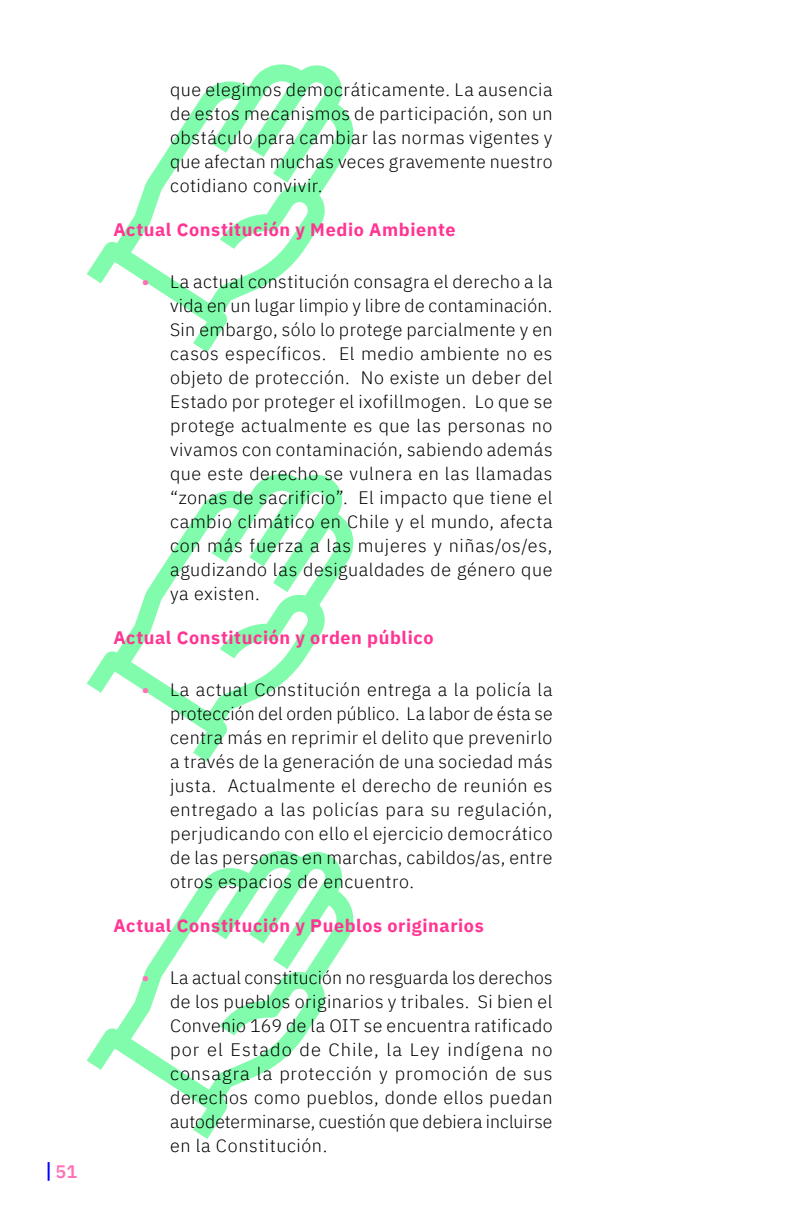
<style>
.page{position:relative;width:792px;height:1224px;background:#fff}
.page>*{position:absolute;margin:0;border:0;box-sizing:border-box;transform-origin:0 0}
.t1{font:300 18px/24px "IBM Plex Sans";letter-spacing:.025em;color:#000;text-align:justify}
.t2{font:700 18px "IBM Plex Sans";letter-spacing:.035em;color:#ff3493}
.t3{font:600 18px "IBM Plex Sans";color:#ff71b4}
.s1{font-weight:600;color:#ff71b4}
</style>
<div class="page">
<svg style="left:48px;top:1162px;width:2px;height:19px"></svg>
<svg style="left:87px;top:64px;width:267px;height:288px"></svg>
<svg style="left:87px;top:474px;width:267px;height:288px"></svg>
<svg style="left:87px;top:851px;width:267px;height:288px"></svg>
<p class="t3" style="left:56px;top:1158px;width:23px">51</p>
<p class="t1" style="left:170px;top:76px;width:384px">que elegimos democráticamente. La ausencia de estos mecanismos de participación, son un obstáculo para cambiar las normas vigentes y que afectan muchas veces gravemente nuestro cotidiano convivir.</p>
<p class="t2" style="left:113px;top:215px;width:344px">Actual Constitución y Medio Ambiente</p>
<p class="t1" style="left:170px;top:268px;width:384px;text-indent:-28px"><span class="s1">•</span> La actual constitución consagra el derecho a la vida en un lugar limpio y libre de contaminación.<br>Sin embargo, sólo lo protege parcialmente y en casos específicos. El medio ambiente no es objeto de protección. No existe un deber del Estado por proteger el ixofillmogen. Lo que se protege actualmente es que las personas no vivamos con contaminación, sabiendo además que este derecho se vulnera en las llamadas “zonas de sacrificio”. El impacto que tiene el cambio climático en Chile y el mundo, afecta con más fuerza a las mujeres y niñas/os/es, agudizando las desigualdades de género que ya existen.</p>
<p class="t2" style="left:113px;top:623px;width:322px">Actual Constitución y orden público</p>
<p class="t1" style="left:170px;top:676px;width:384px;text-indent:-28px"><span class="s1">•</span> La actual Constitución entrega a la policía la protección del orden público. La labor de ésta se centra más en reprimir el delito que prevenirlo a través de la generación de una sociedad más justa. Actualmente el derecho de reunión es entregado a las policías para su regulación, perjudicando con ello el ejercicio democrático de las personas en marchas, cabildos/as, entre otros espacios de encuentro.</p>
<p class="t2" style="left:113px;top:911px;width:372px">Actual Constitución y Pueblos originarios</p>
<p class="t1" style="left:170px;top:964px;width:384px;text-indent:-28px"><span class="s1">•</span> La actual constitución no resguarda los derechos de los pueblos originarios y tribales. Si bien el Convenio 169 de la OIT se encuentra ratificado por el Estado de Chile, la Ley indígena no consagra la protección y promoción de sus derechos como pueblos, donde ellos puedan autodeterminarse, cuestión que debiera incluirse en la Constitución.</p>
</div>
